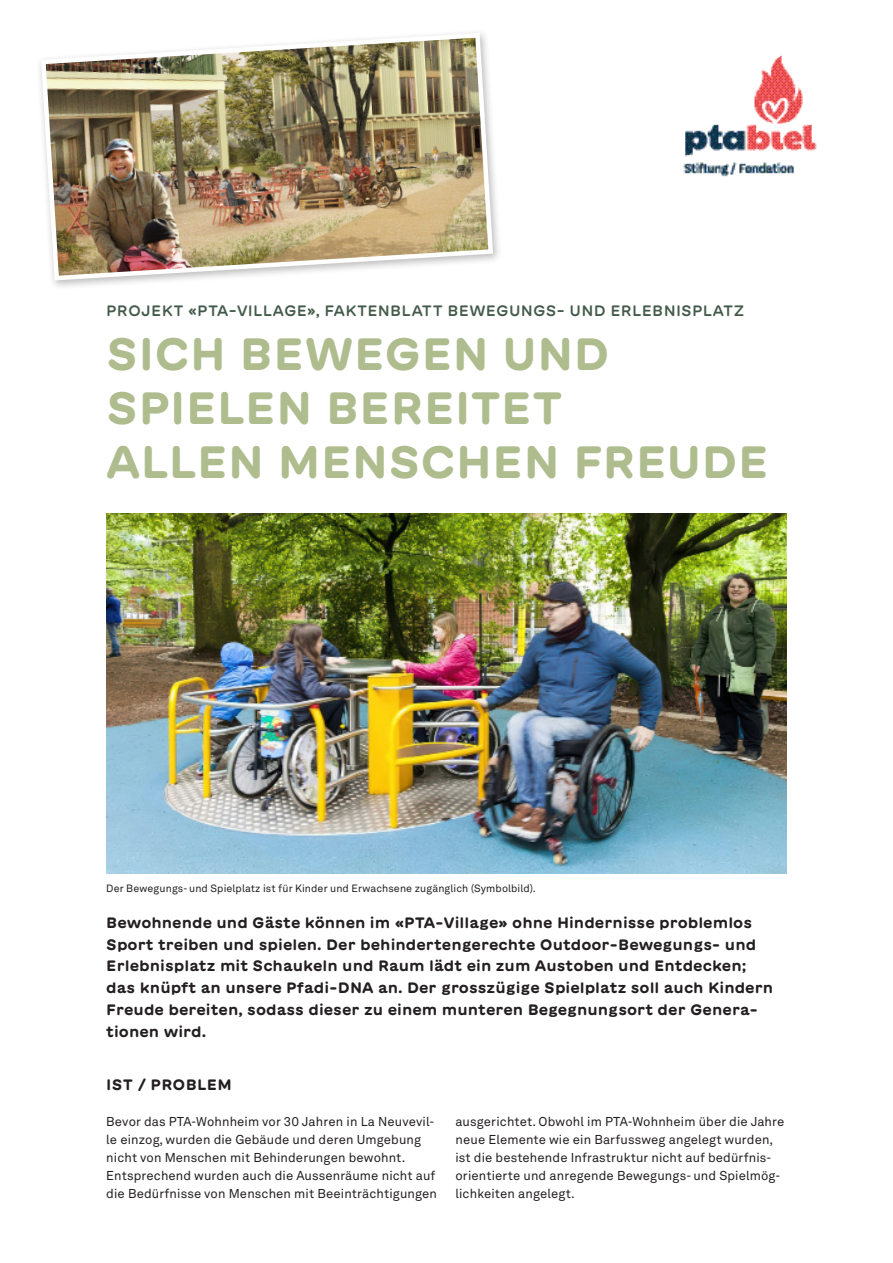
<style>
.page{position:relative;width:893px;height:1263px;background:#fff}
.page>*{position:absolute;margin:0;border:0;box-sizing:border-box;transform-origin:0 0}
.Titel{font:700 45px "GT Maru";letter-spacing:-.005em;color:#aebc8e}
.Lead{font:700 15px/21.8px "GT Maru";color:#231f20}
.Einordnender_Titel{font:500 15px "GT Maru";letter-spacing:.015em;color:#445b4b}
.Untertitel{font:700 15px "GT Maru";letter-spacing:.01em;color:#231f20}
.Lauftext{font:12.75px/18px "Akkurat LL";letter-spacing:.01em;color:#231f20}
.Legende{font:10.5px "Akkurat LL";letter-spacing:.01em;color:#231f20}
</style>
<div class="page">
<img style="left:106px;top:514px;width:681px;height:360px">
<img style="left:39px;top:32px;width:456px;height:251px">
<img style="left:683px;top:55px;width:134px;height:122px">
<p class="Einordnender_Titel" style="left:106px;top:302px;width:640px">PROJEKT «PTA-VILLAGE», FAKTENBLATT BEWEGUNGS- UND ERLEBNISPLATZ</p>
<p class="Titel" style="left:106px;top:327px;width:505px">SICH BEWEGEN UND</p>
<p class="Titel" style="left:106px;top:381px;width:458px">SPIELEN BEREITET</p>
<p class="Titel" style="left:106px;top:435px;width:664px">ALLEN MENSCHEN FREUDE</p>
<p class="Legende" style="left:106px;top:880px;width:431px">Der Bewegungs- und Spielplatz ist für Kinder und Erwachsene zugänglich (Symbolbild).</p>
<p class="Lead" style="left:106px;top:911px;width:669px">Bewohnende und Gäste können im «PTA-Village» ohne Hindernisse problemlos Sport treiben und spielen. Der behindertengerechte Outdoor-Bewegungs- und Erlebnisplatz mit Schaukeln und Raum lädt ein zum Austoben und Entdecken; das knüpft an unsere Pfadi-DNA an. Der grosszügige Spielplatz soll auch Kindern Freude bereiten, sodass dieser zu einem munteren Begegnungsort der Genera&shy;tionen wird.</p>
<p class="Untertitel" style="left:106px;top:1075px;width:127px">IST / PROBLEM</p>
<p class="Lauftext" style="left:106px;top:1112px;width:332px">Bevor das PTA-Wohnheim vor 30 Jahren in La Neuvevil&shy;le einzog, wurden die Gebäude und deren Umgebung nicht von Menschen mit Behinderungen bewohnt.<br>Entsprechend wurden auch die Aussenräume nicht auf die Bedürfnisse von Menschen mit Beeinträchtigungen</p>
<p class="Lauftext" style="left:455px;top:1112px;width:330px">ausgerichtet. Obwohl im PTA-Wohnheim über die Jahre neue Elemente wie ein Barfussweg angelegt wurden, ist die bestehende Infrastruktur nicht auf bedürfnis&shy;orientierte und anregende Bewegungs- und Spielmög&shy;lichkeiten angelegt.</p>
</div>
